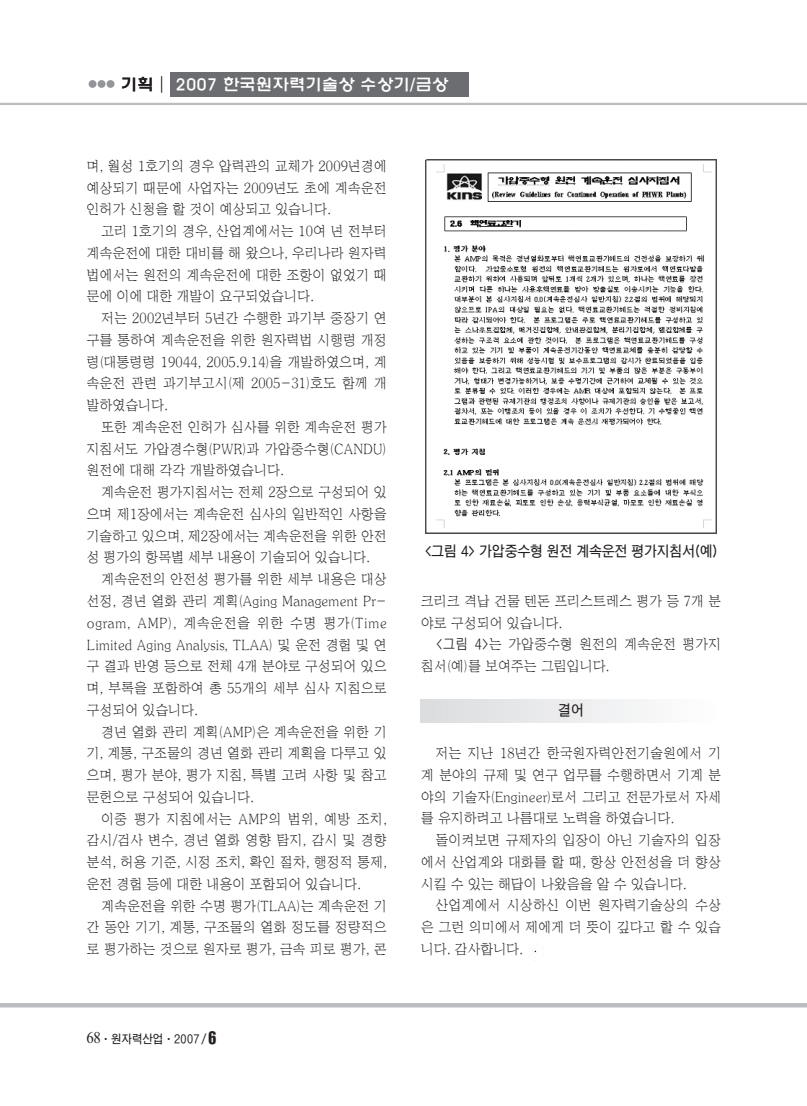
<style>
.page{position:relative;width:807px;height:1106px;background:#fff}
.page>*{position:absolute;margin:0;border:0;box-sizing:border-box;transform-origin:0 0}
.t1{font:500 16.5px "HY Wul Nun";color:#fff}
.t2{font:14.7px/21.8px "HY Sin Mun Myeong Jo";letter-spacing:-.015em;color:#231f20;text-align:justify;scale:.9 1}
.t3{font:700 14.7px "HY Go Thic";letter-spacing:-.03em;color:#231f20;scale:.9 1}
.t4{font:700 12px "HY Go Thic";letter-spacing:-.03em;color:#231f20;scale:.9 1}
.t5{font:500 9px "HY Wul Nun";color:#939598}
.s1{font-size:16.5px;color:#231f20}
.s2{font-family:"Times New Roman";font-weight:400;font-size:16.5px}
.s3{font-family:"HY Head Line";font-size:15px}
.s4{font-family:"HY Go Thic";font-weight:500}
</style>
<div class="page">
<hr style="left:0;top:103px;width:807px;height:2px;background:#bcbdc0">
<hr style="left:0;top:1003px;width:807px;height:4px;background:#bcbdc0">
<hr style="left:422px;top:699px;width:2px;height:23px;background:#dcdddf">
<hr style="left:430px;top:699px;width:2px;height:23px;background:#dcdddf">
<hr style="left:437px;top:699px;width:3px;height:23px;background:#dddee0">
<hr style="left:445px;top:699px;width:3px;height:23px;background:#dedfe1">
<hr style="left:453px;top:699px;width:3px;height:23px;background:#dfe0e2">
<hr style="left:461px;top:699px;width:2px;height:23px;background:#e0e1e3">
<hr style="left:469px;top:699px;width:2px;height:23px;background:#e1e2e4">
<hr style="left:477px;top:699px;width:2px;height:23px;background:#e1e2e4">
<hr style="left:484px;top:699px;width:3px;height:23px;background:#e2e3e5">
<hr style="left:492px;top:699px;width:3px;height:23px;background:#e3e4e6">
<hr style="left:500px;top:699px;width:3px;height:23px;background:#e4e5e7">
<hr style="left:508px;top:699px;width:2px;height:23px;background:#e5e6e8">
<hr style="left:516px;top:699px;width:2px;height:23px;background:#e6e7e9">
<hr style="left:524px;top:699px;width:2px;height:23px;background:#e7e8e9">
<hr style="left:532px;top:699px;width:2px;height:23px;background:#e8e9ea">
<hr style="left:539px;top:699px;width:3px;height:23px;background:#e9eaeb">
<hr style="left:547px;top:699px;width:3px;height:23px;background:#eaebec">
<hr style="left:555px;top:699px;width:3px;height:23px;background:#ebebed">
<hr style="left:563px;top:699px;width:2px;height:23px;background:#ececee">
<hr style="left:571px;top:699px;width:2px;height:23px;background:#ededee">
<hr style="left:579px;top:699px;width:2px;height:23px;background:#eeeeef">
<hr style="left:586px;top:699px;width:3px;height:23px;background:#efeff0">
<hr style="left:594px;top:699px;width:3px;height:23px;background:#f0f0f1">
<hr style="left:602px;top:699px;width:3px;height:23px;background:#f0f1f2">
<hr style="left:610px;top:699px;width:2px;height:23px;background:#f1f2f3">
<hr style="left:618px;top:699px;width:2px;height:23px;background:#f2f3f4">
<hr style="left:626px;top:699px;width:2px;height:23px;background:#f3f4f4">
<hr style="left:634px;top:699px;width:2px;height:23px;background:#f4f5f5">
<hr style="left:641px;top:699px;width:3px;height:23px;background:#f5f5f6">
<hr style="left:649px;top:699px;width:3px;height:23px;background:#f6f6f7">
<hr style="left:657px;top:699px;width:3px;height:23px;background:#f7f7f8">
<hr style="left:665px;top:699px;width:2px;height:23px;background:#f8f8f9">
<hr style="left:673px;top:699px;width:2px;height:23px;background:#f9f9f9">
<hr style="left:681px;top:699px;width:2px;height:23px;background:#fafafa">
<hr style="left:688px;top:699px;width:3px;height:23px;background:#fbfbfb">
<img style="left:425px;top:159px;width:292px;height:374px">
<svg style="left:528px;top:949px;width:16px;height:8px"></svg>
<div style="left:170px;top:72px;width:298px;height:25px;background:#6c6d70"></div>
<p class="t5" style="left:88px;top:80px;width:83px">●●● <span class="s1">기획│</span></p>
<p class="t1" style="left:415px;top:78px;width:18px">은</p>
<p class="t1" style="left:176px;top:78px;width:274px">2007 한국원자력기술상 수상기/금상</p>
<p class="t2" style="left:87px;top:156px;width:335px">며, 월성 1호기의 경우 압력관의 교체가 2009년경에 예상되기 때문에 사업자는 2009년도 초에 계속운전 인허가 신청을 할 것이 예상되고 있습니다.</p>
<p class="t2" style="left:87px;top:222px;width:335px;text-indent:15px">고리 1호기의 경우, 산업계에서는 10여 년 전부터 계속운전에 대한 대비를 해 왔으나, 우리나라 원자력 법에서는 원전의 계속운전에 대한 조항이 없었기 때 문에 이에 대한 개발이 요구되었습니다.</p>
<p class="t2" style="left:87px;top:309px;width:335px;text-indent:15px">저는 2002년부터 5년간 수행한 과기부 중장기 연 구를 통하여 계속운전을 위한 원자력법 시행령 개정 령(대통령령 19044, 2005.9.14)을 개발하였으며, 계 속운전 관련 과기부고시(제 2005-31)호도 함께 개 발하였습니다.</p>
<p class="t2" style="left:87px;top:417px;width:335px;text-indent:15px">또한 계속운전 인허가 심사를 위한 계속운전 평가 지침서도 가압경수형(PWR)과 가압중수형(CANDU) 원전에 대해 각각 개발하였습니다.</p>
<p class="t2" style="left:87px;top:483px;width:335px;text-indent:15px">계속운전 평가지침서는 전체 2장으로 구성되어 있 으며 제1장에서는 계속운전 심사의 일반적인 사항을 기술하고 있으며, 제2장에서는 계속운전을 위한 안전 성 평가의 항목별 세부 내용이 기술되어 있습니다.</p>
<p class="t2" style="left:87px;top:570px;width:335px;text-indent:15px">계속운전의 안전성 평가를 위한 세부 내용은 대상 선정, 경년 열화 관리 계획(Aging Management Pr&shy;ogram, AMP), 계속운전을 위한 수명 평가(Time Limited Aging Analysis, TLAA) 및 운전 경험 및 연 구 결과 반영 등으로 전체 4개 분야로 구성되어 있으 며, 부록을 포함하여 총 55개의 세부 심사 지침으로 구성되어 있습니다.</p>
<p class="t2" style="left:87px;top:722px;width:335px;text-indent:15px">경년 열화 관리 계획(AMP)은 계속운전을 위한 기 기, 계통, 구조물의 경년 열화 관리 계획을 다루고 있 으며, 평가 분야, 평가 지침, 특별 고려 사항 및 참고 문헌으로 구성되어 있습니다.</p>
<p class="t2" style="left:87px;top:809px;width:335px;text-indent:15px">이중 평가 지침에서는 AMP의 범위, 예방 조치, 감시/검사 변수, 경년 열화 영향 탐지, 감시 및 경향 분석, 허용 기준, 시정 조치, 확인 절차, 행정적 통제, 운전 경험 등에 대한 내용이 포함되어 있습니다.</p>
<p class="t2" style="left:87px;top:896px;width:335px;text-indent:15px">계속운전을 위한 수명 평가(TLAA)는 계속운전 기 간 동안 기기, 계통, 구조물의 열화 정도를 정량적으 로 평가하는 것으로 원자로 평가, 금속 피로 평가, 콘</p>
<p class="t4" style="left:87px;top:1034px;width:146px"><span class="s2">68</span>ㆍ원자력산업ㆍ2007 / <span class="s3">6</span></p>
<p class="t3" style="left:425px;top:544px;width:327px">&lt;그림 4&gt; 가압중수형 원전 계속운전 평가지침서(예)</p>
<p class="t2" style="left:421px;top:591px;width:335px">크리크 격납 건물 텐돈 프리스트레스 평가 등 7개 분 야로 구성되어 있습니다.</p>
<p class="t2" style="left:421px;top:635px;width:335px;text-indent:15px"><span class="s4">&lt;그림 4&gt;</span>는 가압중수형 원전의 계속운전 평가지 침서(예)를 보여주는 그림입니다.</p>
<p class="t3" style="left:558px;top:703px;width:30px">결어</p>
<p class="t2" style="left:421px;top:743px;width:335px;text-indent:15px">저는 지난 18년간 한국원자력안전기술원에서 기 계 분야의 규제 및 연구 업무를 수행하면서 기계 분 야의 기술자(Engineer)로서 그리고 전문가로서 자세 를 유지하려고 나름대로 노력을 하였습니다.</p>
<p class="t2" style="left:421px;top:830px;width:335px;text-indent:15px">돌이켜보면 규제자의 입장이 아닌 기술자의 입장 에서 산업계와 대화를 할 때, 항상 안전성을 더 향상 시킬 수 있는 해답이 나왔음을 알 수 있습니다.</p>
<p class="t2" style="left:421px;top:896px;width:335px;text-indent:15px">산업계에서 시상하신 이번 원자력기술상의 수상 은 그런 의미에서 제에게 더 뜻이 깊다고 할 수 있습 니다. 감사합니다.</p>
</div>
